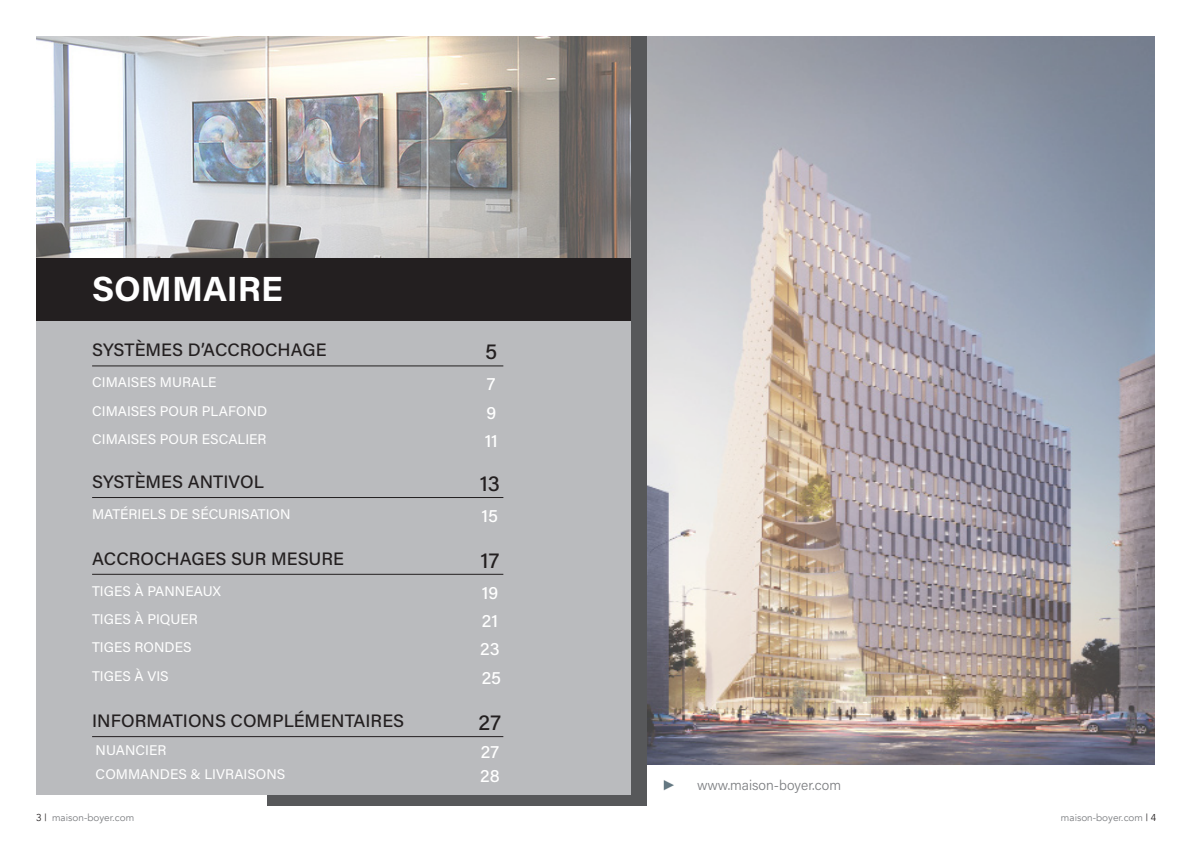
<style>
.page{position:relative;width:1191px;height:842px;background:#fff}
.page>*{position:absolute;margin:0;border:0;box-sizing:border-box;transform-origin:0 0}
.t1{font:35px "Acumin Variable Concept";letter-spacing:.04em;color:#fff}
.t2{font:22px "Acumin Variable Concept";color:#231f20}
.t3{font:18px "Acumin Variable Concept";letter-spacing:.02em;color:#231f20}
.t4{font:18px "Acumin Variable Concept";letter-spacing:.03em;color:#fff}
.t5{font:14px "Acumin Variable Concept";letter-spacing:.015em;color:#fff}
.t6{font:14px "Acumin Variable Concept";letter-spacing:.01em;color:#7c7e81}
.t7{font:10px "Avenir";color:#7c7e81}
.s1{color:#231f20}
</style>
<div class="page">
<div style="left:36px;top:320px;width:595px;height:475px;background:#babbbe"></div>
<div style="left:36px;top:258px;width:595px;height:62px;background:#231f20"></div>
<img style="left:36px;top:36px;width:595px;height:222px">
<hr style="left:92px;top:366px;width:411px;height:1px;background:#231f20">
<hr style="left:92px;top:497px;width:411px;height:1px;background:#231f20">
<hr style="left:92px;top:574px;width:411px;height:1px;background:#231f20">
<hr style="left:92px;top:736px;width:411px;height:1px;background:#231f20">
<img style="left:646px;top:36px;width:509px;height:729px">
<img style="left:663px;top:780px;width:11px;height:11px">
<div style="left:631px;top:36px;width:15px;height:770px;background:#57585a"></div>
<div style="left:266px;top:795px;width:365px;height:11px;background:#57585a"></div>
<p class="t1" style="left:92px;top:264px;width:191px">SOMMAIRE</p>
<p class="t3" style="left:92px;top:338px;width:236px">SYSTÈMES D’ACCROCHAGE</p>
<p class="t2" style="left:485px;top:336px;width:13px">5</p>
<p class="t5" style="left:92px;top:373px;width:126px">CIMAISES MURALE</p>
<p class="t4" style="left:487px;top:372px;width:10px">7</p>
<p class="t5" style="left:92px;top:401px;width:176px">CIMAISES POUR PLAFOND</p>
<p class="t5" style="left:92px;top:429px;width:176px">CIMAISES POUR ESCALIER</p>
<p class="t4" style="left:486px;top:400px;width:11px">9</p>
<p class="t4" style="left:485px;top:428px;width:14px">11</p>
<p class="t3" style="left:92px;top:470px;width:173px">SYSTÈMES ANTIVOL</p>
<p class="t2" style="left:480px;top:468px;width:22px">13</p>
<p class="t5" style="left:92px;top:505px;width:200px">MATÉRIELS DE SÉCURISATION</p>
<p class="t4" style="left:481px;top:504px;width:18px">15</p>
<p class="t3" style="left:92px;top:546px;width:253px">ACCROCHAGES SUR MESURE</p>
<p class="t2" style="left:480px;top:545px;width:20px">17</p>
<p class="t5" style="left:92px;top:581px;width:130px">TIGES À PANNEAUX</p>
<p class="t4" style="left:481px;top:580px;width:18px">19</p>
<p class="t5" style="left:92px;top:610px;width:107px">TIGES À PIQUER</p>
<p class="t4" style="left:482px;top:608px;width:17px">21</p>
<p class="t5" style="left:92px;top:638px;width:101px">TIGES RONDES</p>
<p class="t4" style="left:480px;top:637px;width:21px">23</p>
<p class="t5" style="left:92px;top:666px;width:78px">TIGES À VIS</p>
<p class="t3" style="left:92px;top:709px;width:313px">INFORMATIONS COMPLÉMENTAIRES</p>
<p class="t2" style="left:478px;top:707px;width:24px">27</p>
<p class="t4" style="left:481px;top:739px;width:20px">27</p>
<p class="t4" style="left:481px;top:665px;width:20px">25</p>
<p class="t5" style="left:96px;top:740px;width:72px">NUANCIER</p>
<p class="t5" style="left:96px;top:765px;width:191px">COMMANDES &amp; LIVRAISONS</p>
<p class="t7" style="left:36px;top:812px;width:100px"><span class="s1">3 |</span> maison-boyer.com</p>
<p class="t4" style="left:480px;top:763px;width:21px">28</p>
<p class="t6" style="left:697px;top:775px;width:145px">www.maison-boyer.com</p>
<p class="t7" style="left:1061px;top:812px;width:97px">maison-boyer.com <span class="s1">| 4</span></p>
</div>
